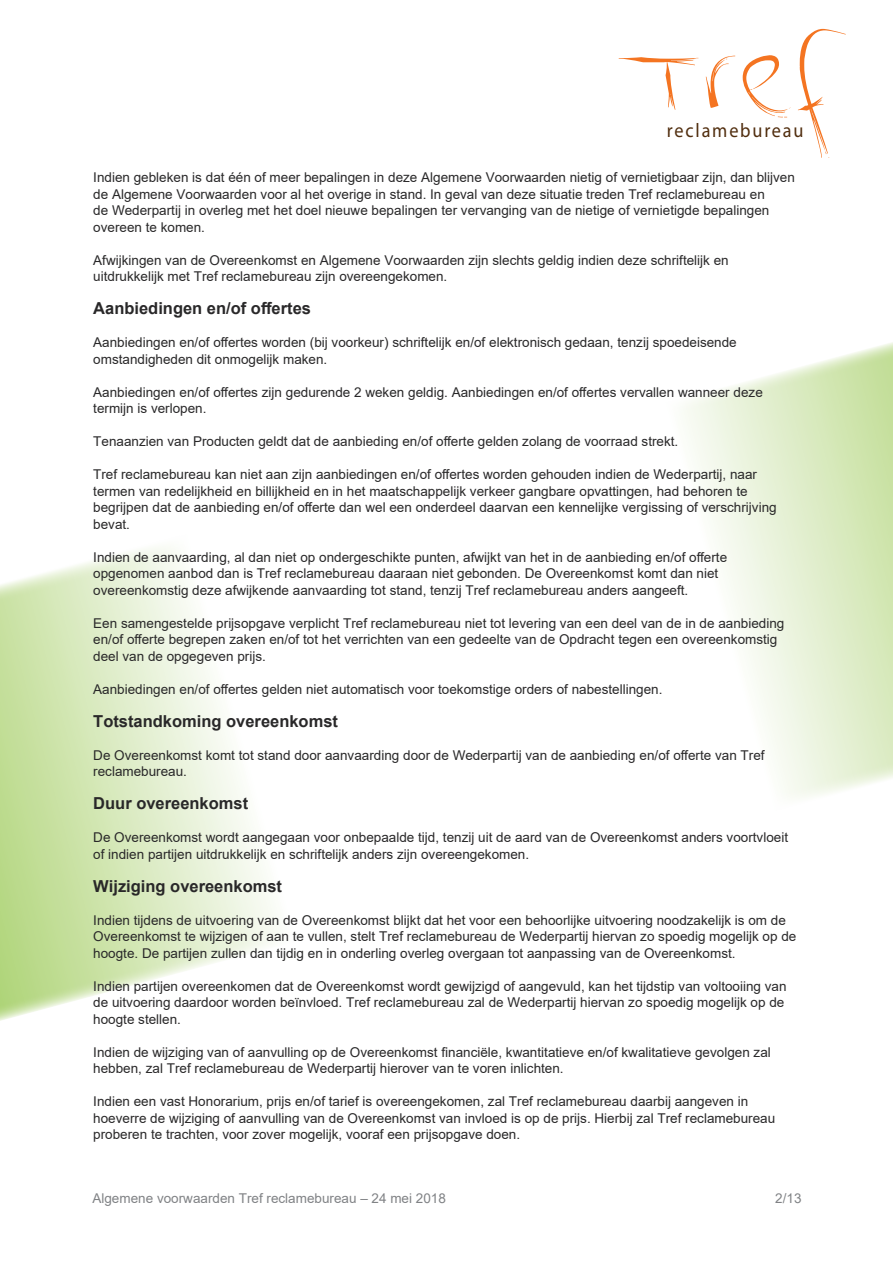
<style>
.page{position:relative;width:893px;height:1263px;background:#fff}
.page>*{position:absolute;margin:0;border:0;box-sizing:border-box;transform-origin:0 0}
.t1{font:19.8px "Myriad Pro";letter-spacing:.1em;color:#512e0f;scale:.92 1}
.t2{font:700 16.5px "Arial";color:#292829}
.t3{font:13.5px/16.5px "Arial";color:#292829}
.t4{font:13.5px "Arial";color:#808285}
</style>
<div class="page">
<svg style="left:619px;top:57px;width:79px;height:53px"></svg>
<svg style="left:706px;top:56px;width:29px;height:52px"></svg>
<svg style="left:743px;top:55px;width:47px;height:62px"></svg>
<svg style="left:798px;top:29px;width:48px;height:129px"></svg>
<svg style="left:684px;top:342px;width:209px;height:455px"></svg>
<svg style="left:0;top:548px;width:278px;height:473px"></svg>
<h1 class="t1" style="left:667px;top:118px;width:150px">reclamebureau</h1>
<p class="t3" style="left:93px;top:169px;width:703px">Indien gebleken is dat één of meer bepalingen in deze Algemene Voorwaarden nietig of vernietigbaar zijn, dan blijven de Algemene Voorwaarden voor al het overige in stand. In geval van deze situatie treden Tref reclamebureau en<br>de Wederpartij in overleg met het doel nieuwe bepalingen ter vervanging van de nietige of vernietigde bepalingen overeen te komen.</p>
<p class="t3" style="left:93px;top:252px;width:637px">Afwijkingen van de Overeenkomst en Algemene Voorwaarden zijn slechts geldig indien deze schriftelijk en uitdrukkelijk met Tref reclamebureau zijn overeengekomen.</p>
<p class="t2" style="left:93px;top:297px;width:219px">Aanbiedingen en/of offertes</p>
<p class="t3" style="left:93px;top:334px;width:645px">Aanbiedingen en/of offertes worden (bij voorkeur) schriftelijk en/of elektronisch gedaan, tenzij spoedeisende omstandigheden dit onmogelijk maken.</p>
<p class="t3" style="left:93px;top:384px;width:671px">Aanbiedingen en/of offertes zijn gedurende 2 weken geldig. Aanbiedingen en/of offertes vervallen wanneer deze termijn is verlopen.</p>
<p class="t3" style="left:93px;top:433px;width:587px">Tenaanzien van Producten geldt dat de aanbieding en/of offerte gelden zolang de voorraad strekt.</p>
<p class="t3" style="left:93px;top:466px;width:685px">Tref reclamebureau kan niet aan zijn aanbiedingen en/of offertes worden gehouden indien de Wederpartij, naar termen van redelijkheid en billijkheid en in het maatschappelijk verkeer gangbare opvattingen, had behoren te begrijpen dat de aanbieding en/of offerte dan wel een onderdeel daarvan een kennelijke vergissing of verschrijving bevat.</p>
<p class="t3" style="left:93px;top:549px;width:635px">Indien de aanvaarding, al dan niet op ondergeschikte punten, afwijkt van het in de aanbieding en/of offerte opgenomen aanbod dan is Tref reclamebureau daaraan niet gebonden. De Overeenkomst komt dan niet overeenkomstig deze afwijkende aanvaarding tot stand, tenzij Tref reclamebureau anders aangeeft.</p>
<p class="t3" style="left:93px;top:615px;width:693px">Een samengestelde prijsopgave verplicht Tref reclamebureau niet tot levering van een deel van de in de aanbieding en/of offerte begrepen zaken en/of tot het verrichten van een gedeelte van de Opdracht tegen een overeenkomstig deel van de opgegeven prijs.</p>
<p class="t3" style="left:93px;top:681px;width:571px">Aanbiedingen en/of offertes gelden niet automatisch voor toekomstige orders of nabestellingen.</p>
<p class="t2" style="left:93px;top:709px;width:246px">Totstandkoming overeenkomst</p>
<p class="t3" style="left:93px;top:747px;width:673px">De Overeenkomst komt tot stand door aanvaarding door de Wederpartij van de aanbieding en/of offerte van Tref reclamebureau.</p>
<p class="t2" style="left:93px;top:792px;width:156px">Duur overeenkomst</p>
<p class="t3" style="left:93px;top:829px;width:696px">De Overeenkomst wordt aangegaan voor onbepaalde tijd, tenzij uit de aard van de Overeenkomst anders voortvloeit of indien partijen uitdrukkelijk en schriftelijk anders zijn overeengekomen.</p>
<p class="t2" style="left:93px;top:874px;width:190px">Wijziging overeenkomst</p>
<p class="t3" style="left:93px;top:912px;width:705px">Indien tijdens de uitvoering van de Overeenkomst blijkt dat het voor een behoorlijke uitvoering noodzakelijk is om de<br>Overeenkomst te wijzigen of aan te vullen, stelt Tref reclamebureau de Wederpartij hiervan zo spoedig mogelijk op de hoogte. De partijen zullen dan tijdig en in onderling overleg overgaan tot aanpassing van de Overeenkomst.</p>
<p class="t3" style="left:93px;top:978px;width:695px">Indien partijen overeenkomen dat de Overeenkomst wordt gewijzigd of aangevuld, kan het tijdstip van voltooiing van de uitvoering daardoor worden beïnvloed. Tref reclamebureau zal de Wederpartij hiervan zo spoedig mogelijk op de hoogte stellen.</p>
<p class="t3" style="left:93px;top:1044px;width:679px">Indien de wijziging van of aanvulling op de Overeenkomst financiële, kwantitatieve en/of kwalitatieve gevolgen zal hebben, zal Tref reclamebureau de Wederpartij hierover van te voren inlichten.</p>
<p class="t3" style="left:93px;top:1093px;width:684px">Indien een vast Honorarium, prijs en/of tarief is overeengekomen, zal Tref reclamebureau daarbij aangeven in hoeverre de wijziging of aanvulling van de Overeenkomst van invloed is op de prijs. Hierbij zal Tref reclamebureau proberen te trachten, voor zover mogelijk, vooraf een prijsopgave doen.</p>
<p class="t4" style="left:92px;top:1188px;width:355px">Algemene voorwaarden Tref reclamebureau – 24 mei 2018</p>
<p class="t4" style="left:775px;top:1188px;width:28px">2/13</p>
</div>
